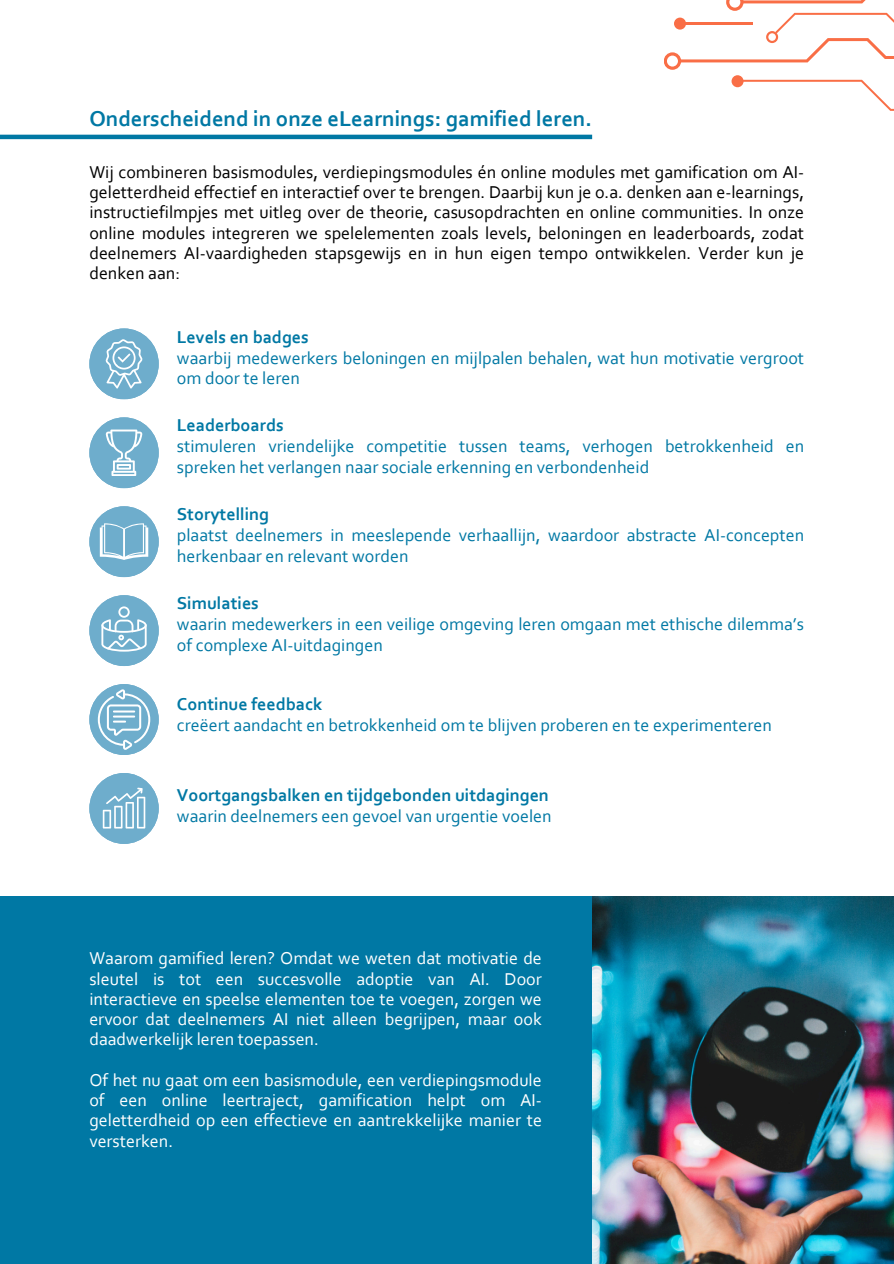
<style>
.page{position:relative;width:894px;height:1264px;background:#fff}
.page>*{position:absolute;margin:0;border:0;box-sizing:border-box;transform-origin:0 0}
.t1{font:700 22.5px "Corbel";color:#0078a4}
.t2{font:18px/20.2px "Corbel";color:#0078a4}
.t3{font:18px/20.2px "Corbel";color:#000;text-align:justify}
.t4{font:18px/20.2px "Corbel";color:#fff;text-align:justify}
.t5{font:700 18px "Corbel";color:#0078a4}
</style>
<div class="page">
<hr style="left:0;top:135px;width:592px;height:4px;background:#0078a4">
<div style="left:0;top:896px;width:893px;height:367px;background:#0078a4"></div>
<img style="left:592px;top:896px;width:301px;height:367px">
<svg style="left:89px;top:328px;width:70px;height:71px"></svg>
<svg style="left:89px;top:417px;width:70px;height:71px"></svg>
<svg style="left:89px;top:506px;width:70px;height:71px"></svg>
<svg style="left:89px;top:595px;width:70px;height:71px"></svg>
<svg style="left:89px;top:684px;width:70px;height:71px"></svg>
<svg style="left:89px;top:773px;width:70px;height:70px"></svg>
<svg style="left:664px;top:0;width:229px;height:111px"></svg>
<p class="t1" style="left:89px;top:109px;width:504px">Onderscheidend in onze eLearnings: gamified leren.</p>
<h2 class="t3" style="left:89px;top:163px;width:716px">Wij combineren basismodules, verdiepingsmodules én online modules met gamification om AI&shy;geletterdheid effectief en interactief over te brengen. Daarbij kun je o.a. denken aan e-learnings, instructiefilmpjes met uitleg over de theorie, casusopdrachten en online communities. In onze online modules integreren we spelelementen zoals levels, beloningen en leaderboards, zodat deelnemers AI-vaardigheden stapsgewijs en in hun eigen tempo ontwikkelen. Verder kun je denken aan:</h2>
<h2 class="t5" style="left:177px;top:329px;width:133px">Levels en badges</h2>
<p class="t2" style="left:177px;top:349px;width:628px">waarbij medewerkers beloningen en mijlpalen behalen, wat hun motivatie vergroot om door te leren</p>
<h1 class="t5" style="left:177px;top:418px;width:108px">Leaderboards</h1>
<p class="t2" style="left:177px;top:438px;width:628px">stimuleren vriendelijke competitie tussen teams, verhogen betrokkenheid en spreken het verlangen naar sociale erkenning en verbondenheid</p>
<p class="t5" style="left:177px;top:507px;width:94px">Storytelling</p>
<p class="t2" style="left:177px;top:527px;width:628px">plaatst deelnemers in meeslepende verhaallijn, waardoor abstracte AI-concepten herkenbaar en relevant worden</p>
<h2 class="t5" style="left:177px;top:595px;width:83px">Simulaties</h2>
<p class="t2" style="left:177px;top:615px;width:628px">waarin medewerkers in een veilige omgeving leren omgaan met ethische dilemma’s of complexe AI-uitdagingen</p>
<p class="t5" style="left:177px;top:696px;width:147px">Continue feedback</p>
<p class="t2" style="left:177px;top:716px;width:596px">creëert aandacht en betrokkenheid om te blijven proberen en te experimenteren</p>
<p class="t5" style="left:177px;top:787px;width:373px">Voortgangsbalken en tijdgebonden uitdagingen</p>
<h2 class="t2" style="left:177px;top:808px;width:376px">waarin deelnemers een gevoel van urgentie voelen</h2>
<p class="t4" style="left:89px;top:949px;width:454px">Waarom gamified leren? Omdat we weten dat motivatie de sleutel is tot een succesvolle adoptie van AI. Door interactieve en speelse elementen toe te voegen, zorgen we ervoor dat deelnemers AI niet alleen begrijpen, maar ook daadwerkelijk leren toepassen.</p>
<h2 class="t4" style="left:89px;top:1071px;width:454px">Of het nu gaat om een basismodule, een verdiepingsmodule of een online leertraject, gamification helpt om AI&shy;geletterdheid op een effectieve en aantrekkelijke manier te versterken.</h2>
</div>
